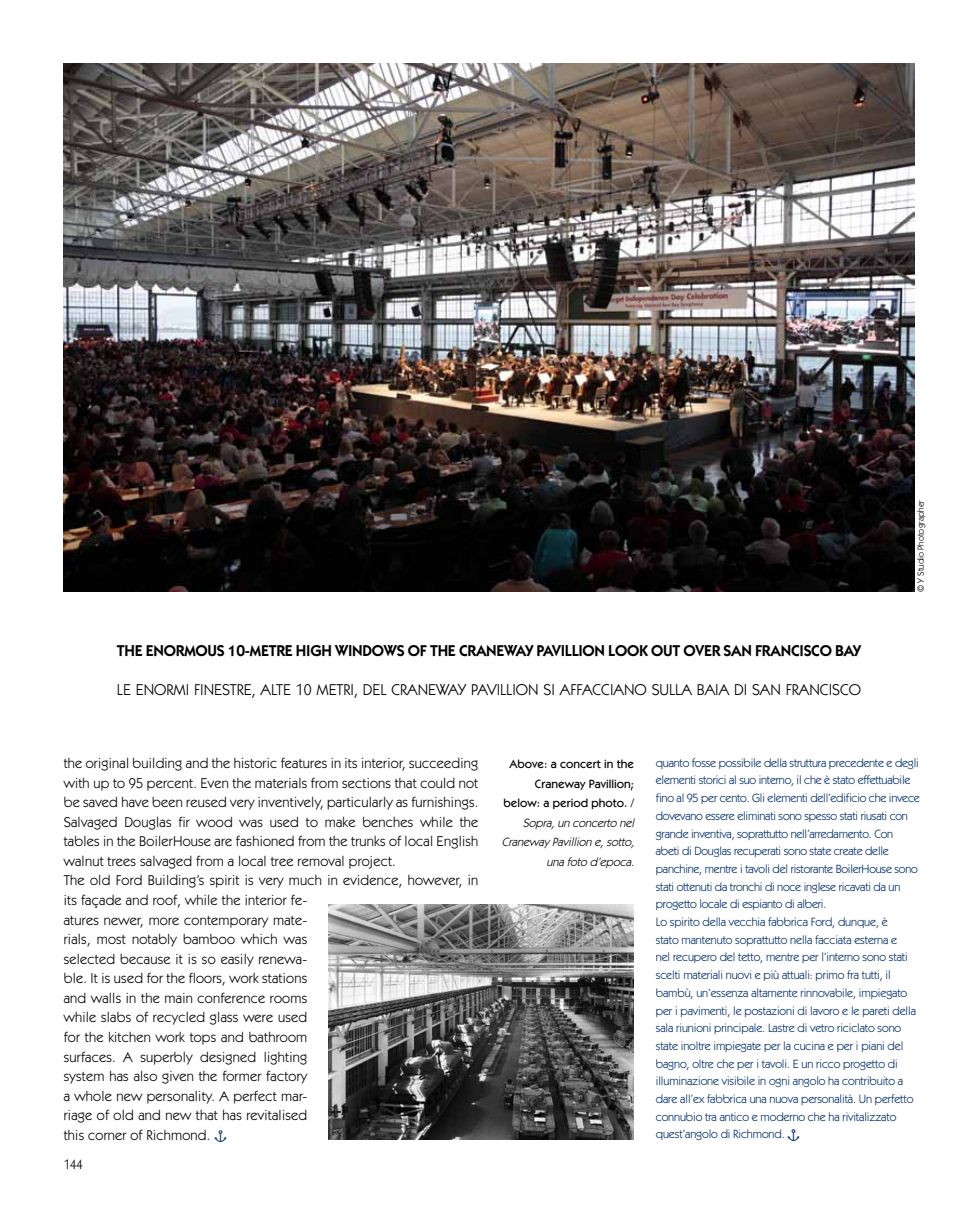
<style>
.page{position:relative;width:978px;height:1212px;background:#fff}
.page>*{position:absolute;margin:0;border:0;box-sizing:border-box;transform-origin:0 0}
.t1{font:15.75px "ITC Kabel Std";letter-spacing:.055em;color:#000}
.t2{font:600 15.75px "ITC Kabel Std";letter-spacing:-.015em;color:#000}
.t3{font:14.25px/19.5px "ITC Kabel Std";letter-spacing:.015em;color:#000}
.t4{font:13.5px "ITC Kabel Std";color:#000;scale:.95 1}
.t5{font:12px/17.7px "ITC Kabel Std";letter-spacing:-.01em;color:#002e6e}
.t6{font:italic 12px/19.5px "ITC Kabel Std";color:#000;text-align:right}
.t7{font:500 12px/19.5px "ITC Kabel Std";color:#000;text-align:right}
.t8{font:9px "ITC Kabel Std";color:#000}
.s1{font-family:"Carta Std";font-size:18px;color:#002e6e}
.s2{font-family:"Carta Std";font-size:18px}
</style>
<div class="page">
<img style="left:64px;top:64px;width:850px;height:528px">
<img style="left:328px;top:905px;width:306px;height:235px">
<h1 class="t2" style="left:117px;top:642px;width:746px">THE ENORMOUS 10-METRE HIGH WINDOWS OF THE CRANEWAY PAVILLION LOOK OUT OVER SAN FRANCISCO BAY</h1>
<h1 class="t1" style="left:117px;top:681px;width:29px">le enormi</h1>
<h1 class="t1" style="left:194px;top:681px;width:9px">finestre</h1>
<h1 class="t1" style="left:252px;top:681px;width:18px">, alte</h1>
<h1 class="t1" style="left:296px;top:681px;width:29px">10 metri</h1>
<h1 class="t1" style="left:354px;top:681px;width:18px">, del</h1>
<h1 class="t1" style="left:391px;top:681px;width:20px">Cranewa</h1>
<h1 class="t1" style="left:458px;top:681px;width:47px">y Pavillion</h1>
<h1 class="t1" style="left:544px;top:681px;width:26px">si affacciano</h1>
<h1 class="t1" style="left:652px;top:681px;width:26px">sulla</h1>
<h1 class="t1" style="left:697px;top:681px;width:18px">baia</h1>
<h1 class="t1" style="left:734px;top:681px;width:29px">di san</h1>
<h1 class="t1" style="left:786px;top:681px;width:10px">francisco</h1>
<p class="t8" style="left:916px;top:592px;width:93px;rotate:-90deg">© Y Studio Photographer</p>
<p class="t3" style="left:64px;top:753px;width:416px">the original building and the historic features in its interior, succeeding with up to 95 percent. Even the materials from sections that could not be saved have been reused very inventively, particularly as furnishings.<br>Salvaged Douglas fir wood was used to make benches while the tables in the BoilerHouse are fashioned from the trunks of local English walnut trees salvaged from a local tree removal project.<br>The old Ford Building’s spirit is very much in evidence, however, in its façade and roof, while the interior fe-<br>atures newer, more contemporary mate-<br>rials, most notably bamboo which was<br>selected because it is so easily renewa-<br>ble. It is used for the floors, work stations<br>and walls in the main conference rooms<br>while slabs of recycled glass were used<br>for the kitchen work tops and bathroom<br>surfaces. A superbly designed lighting<br>system has also given the former factory<br>a whole new personality. A perfect mar-<br>riage of old and new that has revitalised<br>this corner of Richmond. <span class="s1">•</span></p>
<p class="t4" style="left:64px;top:1156px;width:22px">144</p>
<p class="t7" style="left:504px;top:754px;width:132px">Above: a concert in the<br>Craneway Pavillion; below: a period photo. /</p>
<p class="t6" style="left:502px;top:813px;width:137px">Sopra,un concerto nel<br>Craneway Pavillion e,sotto, unafoto d’epoca.</p>
<p class="t5" style="left:656px;top:754px;width:265px">quanto fosse possibile della struttura precedente e degli elementi storici al suo interno, il che è stato effettuabile fino al 95 per cento. Gli elementi dell’edificio che invece dovevano essere eliminati sono spesso stati riusati con grande inventiva, soprattutto nell’arredamento. Con abeti di Douglas recuperati sono state create delle panchine, mentre i tavoli del ristorante BoilerHouse sono stati ottenuti da tronchi di noce inglese ricavati da un progetto locale di espianto di alberi.<br>Lo spirito della vecchia fabbrica Ford, dunque, è<br>stato mantenuto soprattutto nella facciata esterna e<br>nel recupero del tetto, mentre per l’interno sono stati scelti materiali nuovi e più attuali: primo fra tutti, il bambù, un’essenza altamente rinnovabile, impiegato per i pavimenti, le postazioni di lavoro e le pareti della sala riunioni principale. Lastre di vetro riciclato sono state inoltre impiegate per la cucina e per i piani del bagno, oltre che per i tavoli. E un ricco progetto di illuminazione visibile in ogni angolo ha contribuito a dare all’ex fabbrica una nuova personalità. Un perfetto connubio tra antico e moderno che ha rivitalizzato quest’angolo di Richmond. <span class="s2">•</span></p>
</div>
